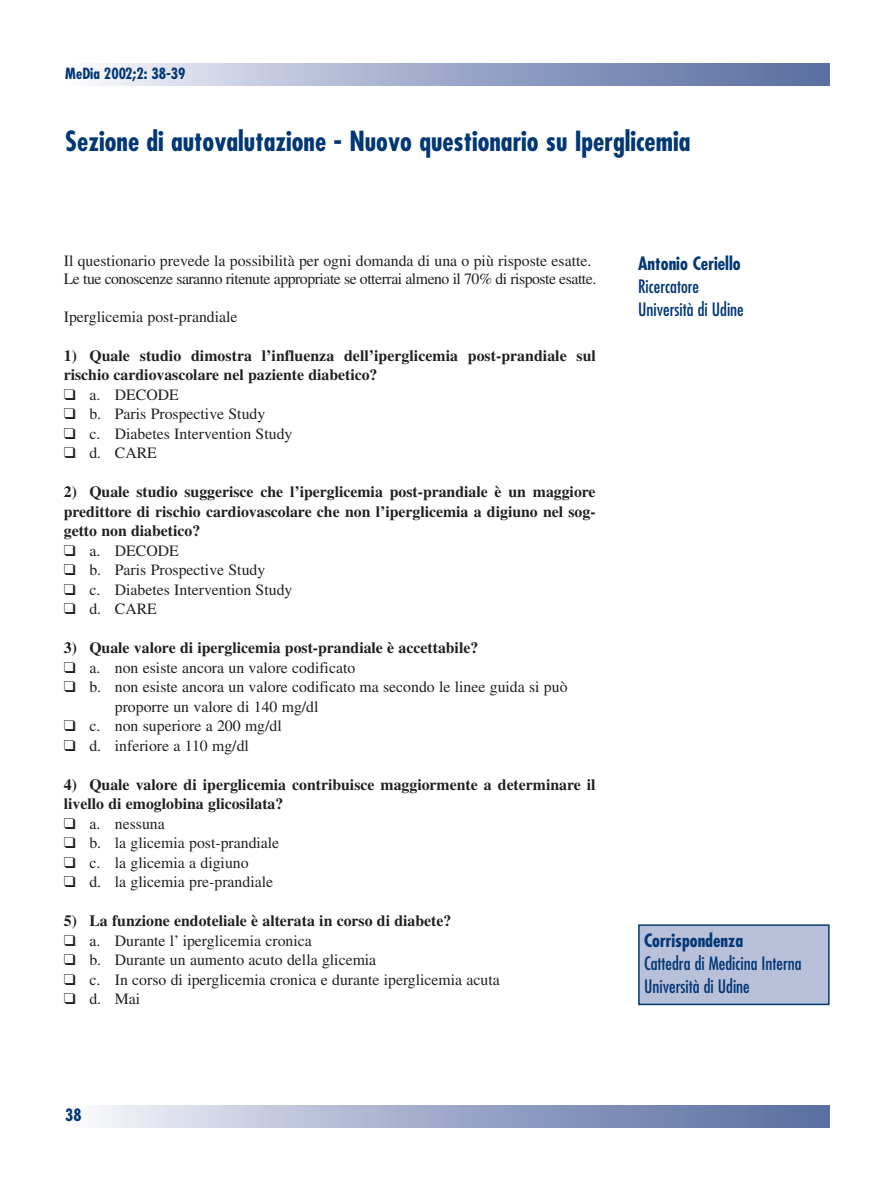
<style>
.page{position:relative;width:893px;height:1190px;background:#fff}
.page>*{position:absolute;margin:0;border:0;box-sizing:border-box;transform-origin:0 0}
.t1{font:700 condensed 27px "Futura";color:#013775}
.t2{font:condensed 18px/23.2px "Futura";color:#013775}
.t3{font:700 condensed 18px "Futura";color:#013775}
.t4{font:700 condensed 16.5px "Futura";color:#013775}
.t5{font:15.75px/19.5px "Times";color:#231f20}
.t6{font:700 15.75px/19.5px "Times";color:#231f20}
.t7{font:15.75px/18px "Times";letter-spacing:-.03em;color:#231f20}
.t8{font:700 condensed 15px "Futura";color:#013775}
</style>
<div class="page">
<div style="left:64px;top:64px;width:765px;height:21px;background:linear-gradient(to right,#f3f4fa,#51679d)"></div>
<div style="left:64px;top:1106px;width:765px;height:21px;background:linear-gradient(to right,#f3f4fa,#51679d)"></div>
<div style="left:639px;top:926px;width:189px;height:77px;background:#b9c0d9"></div>
<div style="left:638px;top:924px;width:191px;height:81px;border:2px solid #013775"></div>
<p class="t8" style="left:65px;top:66px;width:122px">MeDia 2002;2: 38-39</p>
<h1 class="t1" style="left:65px;top:129px;width:626px">Sezione di autovalutazione - Nuovo questionario su Iperglicemia</h1>
<p class="t7" style="left:64px;top:253px;width:534px">Il questionario prevede la possibilità per ogni domanda di una o più risposte esatte.<br>Le tue conoscenze saranno ritenute appropriate se otterrai almeno il 70% di risposte esatte.</p>
<p class="t5" style="left:64px;top:308px;width:175px">Iperglicemia post-prandiale</p>
<p class="t6" style="left:64px;top:347px;width:533px">1) Quale studio dimostra l’influenza dell’iperglicemia post-prandiale sul rischio cardiovascolare nel paziente diabetico?</p>
<p class="t5" style="left:64px;top:386px;width:116px">❑ a. DECODE</p>
<p class="t5" style="left:64px;top:405px;width:203px">❑ b. Paris Prospective Study</p>
<p class="t5" style="left:64px;top:425px;width:230px">❑ c. Diabetes Intervention Study</p>
<p class="t5" style="left:64px;top:444px;width:95px">❑ d. CARE</p>
<p class="t6" style="left:64px;top:483px;width:533px;text-align:justify">2) Quale studio suggerisce che l’iperglicemia post-prandiale è un maggiore predittore di rischio cardiovascolare che non l’iperglicemia a digiuno nel sog&shy;getto non diabetico?</p>
<p class="t5" style="left:64px;top:542px;width:116px">❑ a. DECODE</p>
<p class="t5" style="left:64px;top:561px;width:203px">❑ b. Paris Prospective Study</p>
<p class="t5" style="left:64px;top:581px;width:230px">❑ c. Diabetes Intervention Study</p>
<p class="t5" style="left:64px;top:600px;width:95px">❑ d. CARE</p>
<p class="t6" style="left:64px;top:639px;width:416px">3) Quale valore di iperglicemia post-prandiale è accettabile?</p>
<p class="t5" style="left:64px;top:659px;width:293px">❑ a. non esiste ancora un valore codificato</p>
<p class="t5" style="left:115px;top:678px;width:454px;text-indent:-51px">❑ b. non esiste ancora un valore codificato ma secondo le linee guida si può proporre un valore di 140 mg/dl</p>
<p class="t5" style="left:64px;top:717px;width:219px">❑ c. non superiore a 200 mg/dl</p>
<p class="t5" style="left:64px;top:737px;width:187px">❑ d. inferiore a 110 mg/dl</p>
<p class="t6" style="left:64px;top:776px;width:533px">4) Quale valore di iperglicemia contribuisce maggiormente a determinare il livello di emoglobina glicosilata?</p>
<p class="t5" style="left:64px;top:815px;width:102px">❑ a. nessuna</p>
<p class="t5" style="left:64px;top:834px;width:217px">❑ b. la glicemia post-prandiale</p>
<p class="t5" style="left:64px;top:854px;width:186px">❑ c. la glicemia a digiuno</p>
<p class="t5" style="left:64px;top:873px;width:211px">❑ d. la glicemia pre-prandiale</p>
<p class="t6" style="left:64px;top:912px;width:389px">5) La funzione endoteliale è alterata in corso di diabete?</p>
<p class="t5" style="left:64px;top:932px;width:249px">❑ a. Durante l’ iperglicemia cronica</p>
<p class="t5" style="left:64px;top:951px;width:314px">❑ b. Durante un aumento acuto della glicemia</p>
<p class="t5" style="left:64px;top:971px;width:437px">❑ c. In corso di iperglicemia cronica e durante iperglicemia acuta</p>
<p class="t5" style="left:64px;top:990px;width:78px">❑ d. Mai</p>
<p class="t4" style="left:65px;top:1107px;width:18px">38</p>
<p class="t3" style="left:638px;top:255px;width:104px">Antonio Ceriello</p>
<p class="t2" style="left:638px;top:276px;width:107px">Ricercatore<br>Università di Udine</p>
<p class="t3" style="left:644px;top:932px;width:100px">Corrispondenza</p>
<p class="t2" style="left:644px;top:953px;width:159px">Cattedra di Medicina Interna<br>Università di Udine</p>
</div>
